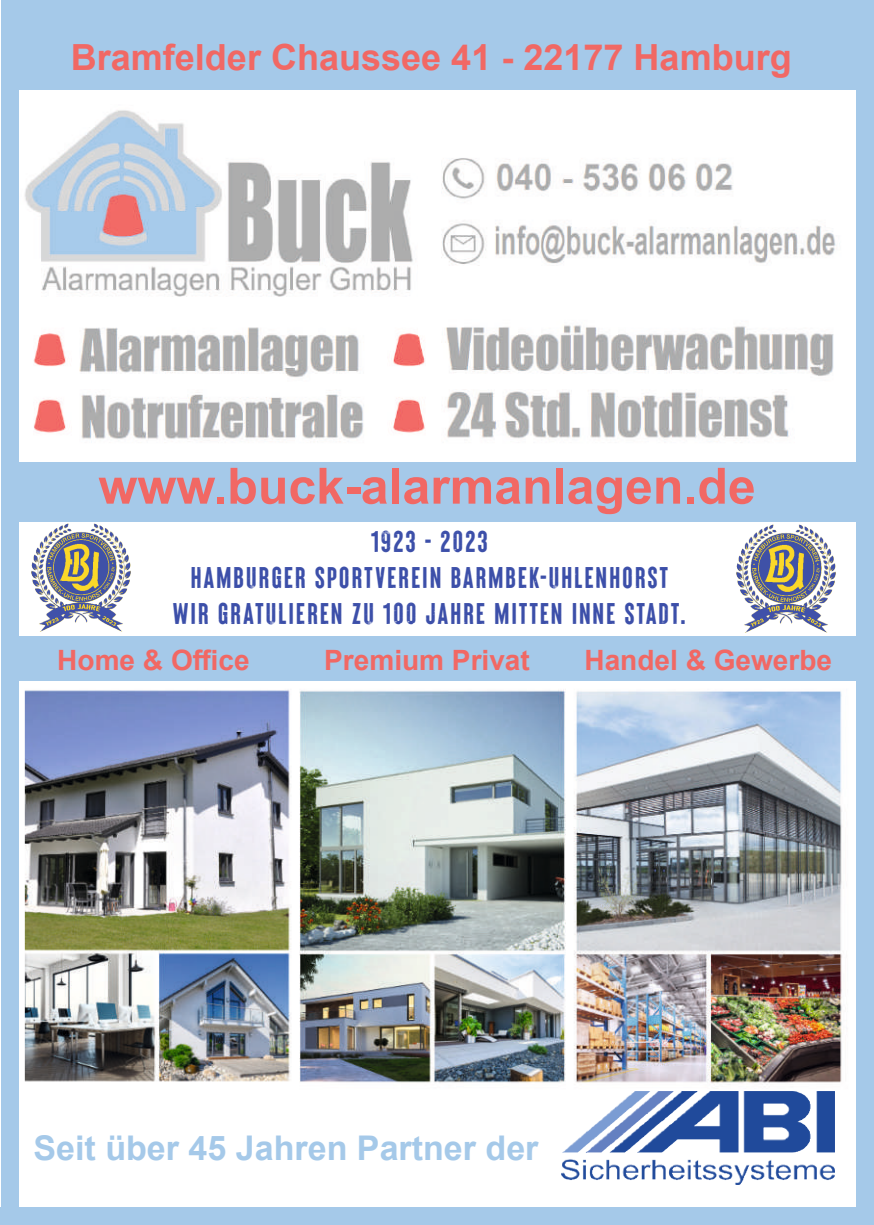
<style>
.page{position:relative;width:874px;height:1225px;background:#fff}
.page>*{position:absolute;margin:0;border:0;box-sizing:border-box;transform-origin:0 0}
.t1{font:700 50px "Arial";color:#f16864}
.t2{font:700 36px "Arial";color:#f16864}
.t3{font:700 34px "Arial";color:#a5c9e9}
.t4{font:30px/36px "Brixton Lead Vector";letter-spacing:.06em;color:#3c4fa9;text-align:center}
.t5{font:700 28px "Arial";color:#f16864}
</style>
<div class="page">
<div style="left:18px;top:636px;width:838px;height:64px;background:#a5c9e9"></div>
<img style="left:18px;top:105px;width:822px;height:342px">
<img style="left:18px;top:681px;width:838px;height:410px">
<img style="left:561px;top:1091px;width:273px;height:93px">
<div style="left:18px;top:462px;width:838px;height:59px;background:#a5c9e9"></div>
<div style="left:18px;top:17px;width:838px;height:73px;background:#a5c9e9"></div>
<div style="left:1px;top:1208px;width:872px;height:17px;background:#a5c9e9"></div>
<div style="left:1px;top:17px;width:17px;height:1191px;background:#a5c9e9"></div>
<div style="left:2px;top:0;width:871px;height:34px;background:#a5c9e9"></div>
<div style="left:856px;top:17px;width:17px;height:1191px;background:#a5c9e9"></div>
<img style="left:32px;top:523px;width:98px;height:108px">
<img style="left:736px;top:524px;width:99px;height:109px">
<p class="t2" style="left:71px;top:32px;width:722px">Bramfelder Chaussee 41 - 22177 Hamburg</p>
<h1 class="t1" style="left:98px;top:451px;width:658px">www.buck-alarmanlagen.de</h1>
<p class="t4" style="left:173px;top:523px;width:514px">1923 - 2023<br>HAMBURGER SPORTVEREIN BARMBEK-UHLENHORST<br>WIR GRATULIEREN ZU 100 JAHRE MITTEN INNE STADT.</p>
<p class="t5" style="left:57px;top:641px;width:194px">Home &amp; Office</p>
<p class="t5" style="left:324px;top:641px;width:207px">Premium Privat</p>
<p class="t5" style="left:584px;top:641px;width:249px">Handel &amp; Gewerbe</p>
<p class="t3" style="left:33px;top:1123px;width:506px">Seit über 45 Jahren Partner der</p>
</div>
